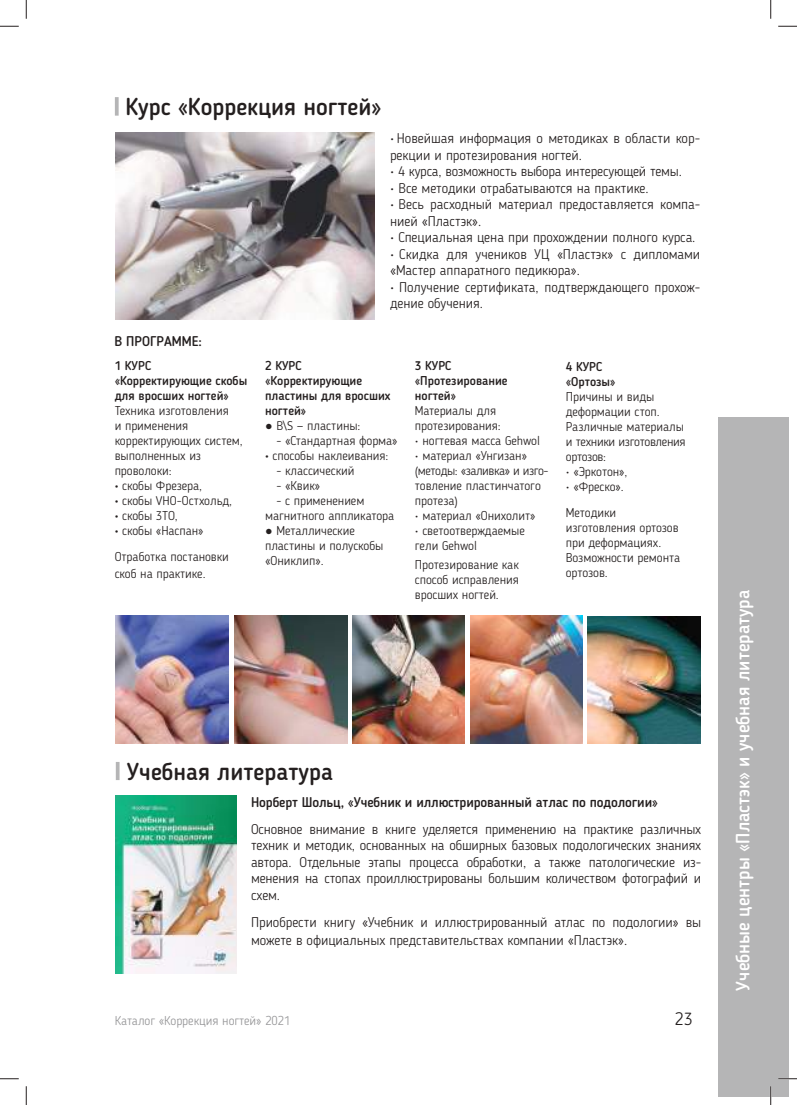
<style>
.page{position:relative;width:797px;height:1105px;background:#fff}
.page>*{position:absolute;margin:0;border:0;box-sizing:border-box;transform-origin:0 0}
.t1{font:500 23.75px "Blogger Sans";color:#241f1f}
.t2{font:500 18.75px "Blogger Sans";color:#fff}
.t3{font:300 17.5px "Blogger Sans";color:#241f1f}
.t4{font:300 13.75px/16.5px "Blogger Sans";color:#241f1f}
.t5{font:500 13.75px "Blogger Sans";letter-spacing:-.01em;color:#241f1f}
.t6{font:300 12.5px/15px "Blogger Sans";color:#241f1f}
.t7{font:500 12.5px/15px "Blogger Sans";color:#241f1f}
.t8{font:300 12.5px "Blogger Sans";color:#969698}
.s1{font-weight:700}
.s2{font-family:"Arial";font-weight:700}
</style>
<div class="page">
<div style="left:717px;top:417px;width:71px;height:679px;background:#b5b5b6"></div>
<img style="left:115px;top:133px;width:259px;height:187px">
<img style="left:352px;top:616px;width:113px;height:128px">
<img style="left:587px;top:616px;width:113px;height:128px">
<svg style="left:116px;top:762px;width:4px;height:18px"></svg>
<img style="left:116px;top:795px;width:121px;height:178px">
<svg style="left:115px;top:97px;width:4px;height:19px"></svg>
<img style="left:115px;top:615px;width:113px;height:128px">
<img style="left:470px;top:615px;width:112px;height:129px">
<img style="left:234px;top:615px;width:113px;height:129px">
<svg style="left:0;top:25px;width:19px;height:2px"></svg>
<svg style="left:778px;top:25px;width:19px;height:2px"></svg>
<svg style="left:0;top:1078px;width:19px;height:1px"></svg>
<svg style="left:778px;top:1078px;width:19px;height:1px"></svg>
<svg style="left:25px;top:0;width:2px;height:19px"></svg>
<svg style="left:25px;top:1086px;width:2px;height:19px"></svg>
<svg style="left:770px;top:0;width:1px;height:19px"></svg>
<svg style="left:770px;top:1086px;width:1px;height:19px"></svg>
<h1 class="t1" style="left:125px;top:93px;width:258px">Курс «Коррекция ногтей»</h1>
<p class="t4" style="left:390px;top:130px;width:312px">• Новейшая информация о методиках в области кор&shy;рекции и протезирования ногтей.</p>
<p class="t4" style="left:390px;top:163px;width:293px">• 4 курса, возможность выбора интересующей темы.</p>
<p class="t4" style="left:390px;top:179px;width:260px">• Все методики отрабатываются на практике.</p>
<p class="t4" style="left:390px;top:196px;width:312px">• Весь расходный материал предоставляется компа&shy;нией «Пластэк».</p>
<p class="t4" style="left:390px;top:229px;width:307px">• Специальная цена при прохождении полного курса.</p>
<p class="t4" style="left:390px;top:245px;width:312px">• Скидка для учеников УЦ «Пластэк» с дипломами «Мастер аппаратного педикюра».</p>
<p class="t4" style="left:390px;top:278px;width:312px">• Получение сертификата, подтверждающего прохож&shy;дение обучения.</p>
<p class="t5" style="left:114px;top:333px;width:89px">В ПРОГРАММЕ:</p>
<p class="t7" style="left:115px;top:358px;width:134px">1 КУРС «Корректирующие скобы для вросших ногтей»</p>
<p class="t6" style="left:115px;top:404px;width:130px">Техника изготовления<br>и применения корректирующих систем, выполненных из проволоки:</p>
<p class="t6" style="left:115px;top:479px;width:89px"><span class="s1">•</span> скобы Фрезера,</p>
<p class="t6" style="left:115px;top:494px;width:119px"><span class="s1">•</span> скобы VHO-Остхольд,</p>
<p class="t6" style="left:115px;top:509px;width:65px"><span class="s1">•</span> скобы 3ТО,</p>
<p class="t6" style="left:115px;top:518px;width:116px;line-height:25.6px"><span class="s1">•</span> скобы «Наспан»<br>Отработка постановки</p>
<p class="t6" style="left:115px;top:566px;width:92px">скоб на практике.</p>
<p class="t7" style="left:265px;top:358px;width:127px">2 КУРС «Корректирующие пластины для вросших ногтей»</p>
<p class="t6" style="left:265px;top:418px;width:97px"><span class="s2">●</span> B\S — пластины:</p>
<p class="t6" style="left:276px;top:433px;width:123px">- «Стандартная форма»</p>
<p class="t6" style="left:265px;top:448px;width:125px"><span class="s1">•</span> способы наклеивания:</p>
<p class="t6" style="left:276px;top:463px;width:79px">- классический</p>
<p class="t6" style="left:276px;top:478px;width:45px">- «Квик»</p>
<p class="t6" style="left:265px;top:493px;width:131px;text-indent:11px">- с применением магнитного аппликатора</p>
<p class="t6" style="left:265px;top:523px;width:120px"><span class="s2">●</span> Металлические пластины и полускобы «Ониклип».</p>
<p class="t7" style="left:415px;top:358px;width:94px">3 КУРС «Протезирование ногтей»</p>
<p class="t6" style="left:415px;top:403px;width:87px">Материалы для протезирования:</p>
<p class="t6" style="left:415px;top:433px;width:127px">• ногтевая масса Gehwol</p>
<p class="t6" style="left:415px;top:448px;width:135px">• материал «Унгизан» (методы: «заливка» и изго&shy;товление пластинчатого протеза)</p>
<p class="t6" style="left:415px;top:508px;width:122px">• материал «Онихолит»</p>
<p class="t6" style="left:415px;top:523px;width:111px">• светоотверждаемые гели Gehwol</p>
<p class="t6" style="left:415px;top:557px;width:105px;text-align:justify">Протезирование как способ исправления вросших ногтей.</p>
<p class="t7" style="left:566px;top:359px;width:51px">4 КУРС «Ортозы»</p>
<p class="t6" style="left:566px;top:389px;width:121px">Причины и виды деформации стоп.<br>Различные материалы и техники изготовления ортозов:</p>
<p class="t6" style="left:566px;top:464px;width:63px">• «Эркотон»,</p>
<p class="t6" style="left:566px;top:474px;width:59px;line-height:25.6px">• «Фреско».<br>Методики</p>
<p class="t6" style="left:566px;top:520px;width:116px">изготовления ортозов при деформациях.<br>Возможности ремонта ортозов.</p>
<h1 class="t1" style="left:127px;top:757px;width:207px">Учебная литература</h1>
<p class="t5" style="left:251px;top:794px;width:408px">Норберт Шольц, «Учебник и иллюстрированный атлас по подологии»</p>
<p class="t4" style="left:251px;top:821px;width:451px;text-align:justify">Основное внимание в книге уделяется применению на практике различных техник и методик, основанных на обширных базовых подологических знаниях автора. Отдельные этапы процесса обработки, а также патологические из&shy;менения на стопах проиллюстрированы большим количеством фотографий и схем.</p>
<p class="t4" style="left:251px;top:913px;width:451px;line-height:18px">Приобрести книгу «Учебник и иллюстрированный атлас по подологии» вы можете в официальных представительствах компании «Пластэк».</p>
<p class="t8" style="left:115px;top:1013px;width:177px">Каталог «Коррекция ногтей» 2021</p>
<p class="t3" style="left:675px;top:1009px;width:19px">23</p>
<h2 class="t2" style="left:731px;top:990px;width:402px;rotate:-90deg">Учебные центры «Пластэк» и учебная литература</h2>
</div>
